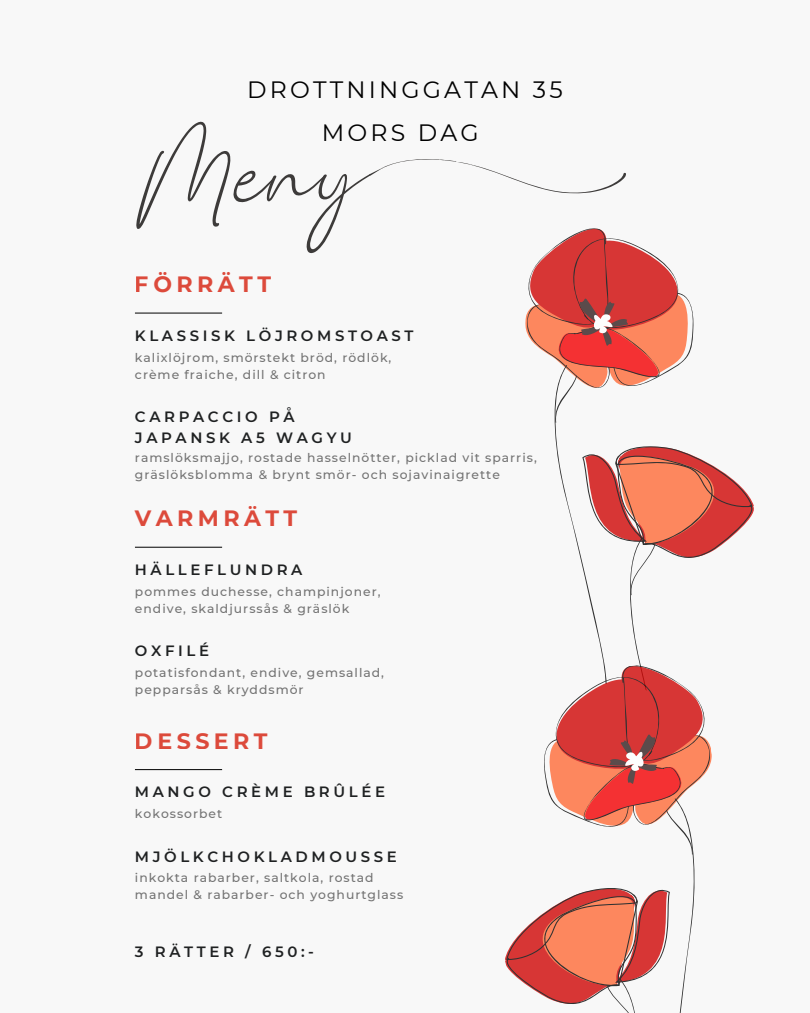
<style>
.page{position:relative;width:810px;height:1013px;background:#fff}
.page>*{position:absolute;margin:0;border:0;box-sizing:border-box;transform-origin:0 0}
.t1{font:217.8px "The Bigmaker";color:#3d3b3a}
.t2{font:23.6px "Montserrat";letter-spacing:.135em;color:#000}
.t3{font:700 22.1px "Montserrat";letter-spacing:.2em;color:#d82b1a}
.t4{font:600 14.9px/20.7px "Montserrat";letter-spacing:.24em;color:#1f2122}
.t5{font:500 12.3px/17.1px "Montserrat";letter-spacing:.08em;color:#737373}
</style>
<div class="page">
<div style="left:0;top:0;width:810px;height:1012px;background:#f8f8f8"></div>
<svg style="left:369px;top:159px;width:257px;height:35px"></svg>
<hr style="left:135px;top:313px;width:87px;height:1px;background:#000">
<svg style="left:505px;top:228px;width:249px;height:784px"></svg>
<hr style="left:135px;top:547px;width:87px;height:1px;background:#000">
<hr style="left:135px;top:769px;width:87px;height:1px;background:#000">
<h4 class="t2" style="left:247px;top:75px;width:317px">DROTTNINGGATAN 35</h4>
<h1 class="t1" style="left:131px;top:76px;width:235px;rotate:-2deg">Meny</h1>
<h2 class="t2" style="left:322px;top:118px;width:158px">MORS DAG</h2>
<h3 class="t3" style="left:135px;top:271px;width:138px">FÖRRÄTT</h3>
<p class="t4" style="left:135px;top:325px;width:280px">KLASSISK LÖJROMSTOAST</p>
<h3 class="t5" style="left:135px;top:349px;width:258px">kalixlöjrom, smörstekt bröd, rödlök, crème fraiche, dill &amp; citron</h3>
<h3 class="t4" style="left:135px;top:406px;width:218px">CARPACCIO PÅ<br>JAPANSK A5 WAGYU</h3>
<p class="t5" style="left:135px;top:449px;width:403px">ramslöksmajjo, rostade hasselnötter, picklad vit sparris, gräslöksblomma &amp; brynt smör- och sojavinaigrette</p>
<h3 class="t3" style="left:135px;top:505px;width:164px">VARMRÄTT</h3>
<p class="t4" style="left:135px;top:559px;width:169px">HÄLLEFLUNDRA</p>
<h4 class="t5" style="left:135px;top:583px;width:247px">pommes duchesse, champinjoner, endive, skaldjurssås &amp; gräslök</h4>
<p class="t4" style="left:135px;top:640px;width:76px">OXFILÉ</p>
<h4 class="t5" style="left:135px;top:664px;width:251px">potatisfondant, endive, gemsallad, pepparsås &amp; kryddsmör</h4>
<h3 class="t3" style="left:135px;top:727px;width:134px">DESSERT</h3>
<p class="t4" style="left:135px;top:781px;width:252px">MANGO CRÈME BRÛLÉE</p>
<h2 class="t5" style="left:135px;top:805px;width:89px">kokossorbet</h2>
<p class="t4" style="left:135px;top:845px;width:263px">MJÖLKCHOKLADMOUSSE</p>
<h4 class="t5" style="left:135px;top:869px;width:270px">inkokta rabarber, saltkola, rostad mandel &amp; rabarber- och yoghurtglass</h4>
<p class="t4" style="left:135px;top:941px;width:181px">3 RÄTTER / 650:-</p>
</div>
